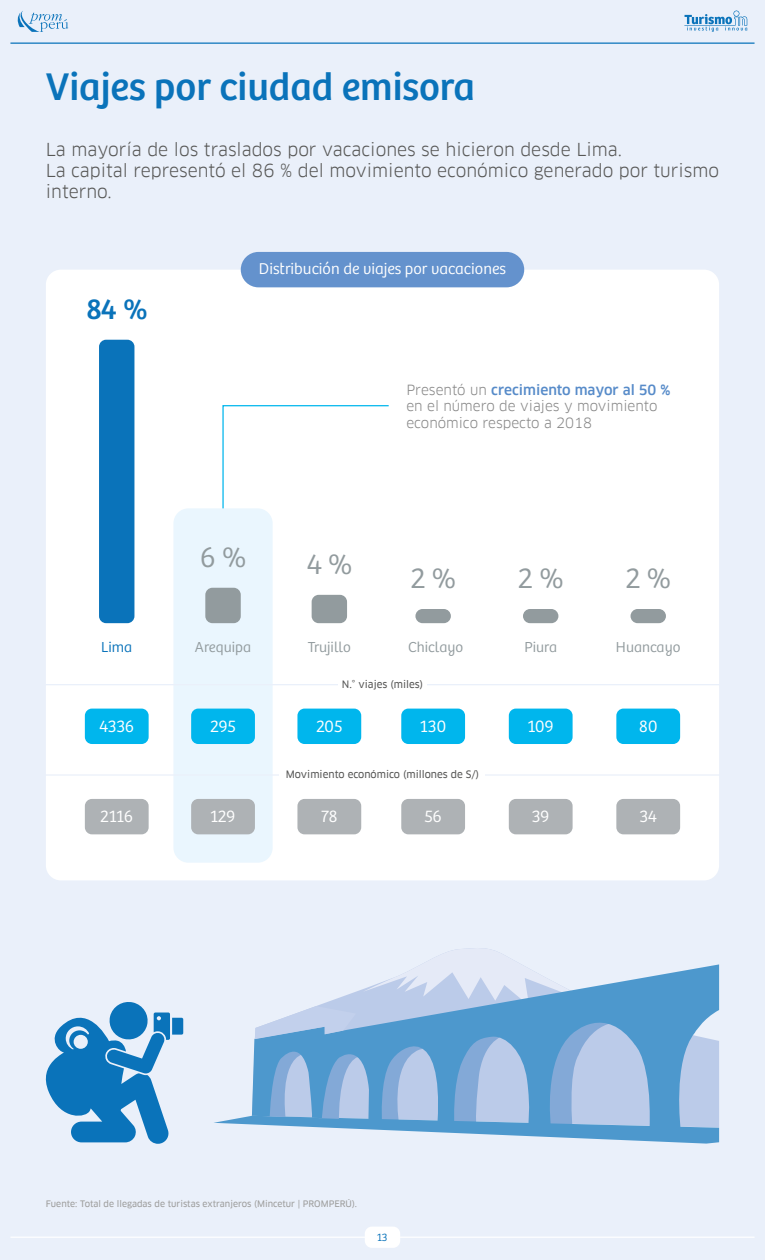
<style>
.page{position:relative;width:765px;height:1260px;background:#eaf0fa}
.page>*{position:absolute;margin:0;border:0;box-sizing:border-box;transform-origin:0 0}
.t1{font:40px "Bree Peru";color:#0a73ba}
.t2{font:300 30px "Bree Peru";color:#929b9e}
.t3{font:30px "Bree Peru";color:#0a73ba}
.t4{font:17.5px/21px "Clan Pro";color:#575756}
.t5{font:300 17.5px "Bree Peru";letter-spacing:-.015em;color:#fff}
.t6{font:300 16.25px "Bree";color:#fff}
.t7{font:300 15px "Bree Peru";color:#929b9e}
.t8{font:300 15px "Bree Peru";color:#0a73ba}
.t9{font:13.75px/16.5px "Clan Pro";color:#878787}
.t10{font:300 11.25px "Bree";color:#0a73ba}
.t11{font:10px "Clan Pro News";color:#575756}
.t12{font:8.75px "Clan Pro News";color:#9d9d9c}
.s1{font-weight:500;color:#578bc9}
</style>
<div class="page">
<hr style="left:10px;top:43px;width:745px;height:1px;background:#0a73ba">
<svg style="left:17px;top:11px;width:51px;height:21px"></svg>
<svg style="left:684px;top:11px;width:63px;height:21px"></svg>
<hr style="left:10px;top:1237px;width:745px;height:1px;background:#fff">
<div style="left:365px;top:1227px;width:35px;height:21px;background:#fff;border-radius:7px"></div>
<div style="left:46px;top:270px;width:673px;height:610px;background:#fff;border-radius:15px"></div>
<div style="left:173px;top:508px;width:100px;height:355px;background:#eaf6fe;border-radius:15px"></div>
<div style="left:99px;top:340px;width:35px;height:283px;background:#0a73ba;border-radius:7px"></div>
<div style="left:205px;top:588px;width:36px;height:35px;background:#929b9e;border-radius:7px"></div>
<div style="left:312px;top:595px;width:35px;height:28px;background:#929b9e;border-radius:7px"></div>
<div style="left:631px;top:609px;width:35px;height:14px;background:#929b9e;border-radius:7px"></div>
<div style="left:523px;top:609px;width:35px;height:14px;background:#929b9e;border-radius:7px"></div>
<div style="left:415px;top:609px;width:36px;height:14px;background:#929b9e;border-radius:7px"></div>
<div style="left:401px;top:709px;width:64px;height:35px;background:#00b6ed;border-radius:7px"></div>
<div style="left:191px;top:709px;width:64px;height:35px;background:#00b6ed;border-radius:7px"></div>
<div style="left:297px;top:709px;width:64px;height:35px;background:#00b6ed;border-radius:7px"></div>
<div style="left:85px;top:709px;width:64px;height:35px;background:#00b6ed;border-radius:7px"></div>
<div style="left:509px;top:709px;width:64px;height:35px;background:#00b6ed;border-radius:7px"></div>
<div style="left:616px;top:709px;width:64px;height:35px;background:#00b6ed;border-radius:7px"></div>
<hr style="left:44px;top:684px;width:677px;height:1px;background:#eaf0fa">
<div style="left:338px;top:680px;width:89px;height:9px;background:#fff"></div>
<div style="left:401px;top:799px;width:64px;height:35px;background:#aeb2b5;border-radius:7px"></div>
<div style="left:191px;top:799px;width:64px;height:35px;background:#aeb2b5;border-radius:7px"></div>
<div style="left:297px;top:799px;width:64px;height:35px;background:#aeb2b5;border-radius:7px"></div>
<div style="left:85px;top:799px;width:64px;height:35px;background:#aeb2b5;border-radius:7px"></div>
<div style="left:509px;top:799px;width:64px;height:35px;background:#aeb2b5;border-radius:7px"></div>
<div style="left:616px;top:799px;width:64px;height:35px;background:#aeb2b5;border-radius:7px"></div>
<hr style="left:44px;top:774px;width:677px;height:2px;background:#eaf0fa">
<div style="left:280px;top:771px;width:205px;height:8px;background:#fff"></div>
<div style="left:241px;top:252px;width:283px;height:35px;background:#6492cd;border-radius:18px"></div>
<svg style="left:222px;top:405px;width:167px;height:105px"></svg>
<svg style="left:45px;top:1002px;width:138px;height:142px"></svg>
<svg style="left:214px;top:948px;width:505px;height:196px"></svg>
<h1 class="t1" style="left:46px;top:63px;width:431px">Viajes por ciudad emisora</h1>
<p class="t4" style="left:46px;top:139px;width:675px">La mayoría de los traslados por vacaciones se hicieron desde Lima.<br>La capital representó el 86 % del movimiento económico generado por turismo interno.</p>
<h2 class="t3" style="left:86px;top:291px;width:63px">84 %</h2>
<p class="t6" style="left:259px;top:260px;width:249px">Distribución de viajes por vacaciones</p>
<p class="t9" style="left:406px;top:382px;width:265px">Presentó un <span class="s1">crecimiento mayor al 50 % </span>en el número de viajes y movimiento económico respecto a 2018</p>
<h2 class="t2" style="left:200px;top:540px;width:48px">6 %</h2>
<h2 class="t2" style="left:306px;top:547px;width:47px">4 %</h2>
<h2 class="t2" style="left:410px;top:561px;width:47px">2 %</h2>
<h2 class="t2" style="left:518px;top:561px;width:47px">2 %</h2>
<h2 class="t2" style="left:626px;top:561px;width:47px">2 %</h2>
<p class="t8" style="left:101px;top:638px;width:33px">Lima</p>
<p class="t7" style="left:195px;top:638px;width:58px">Arequipa</p>
<p class="t7" style="left:308px;top:638px;width:45px">Trujillo</p>
<p class="t7" style="left:408px;top:638px;width:57px">Chiclayo</p>
<p class="t7" style="left:524px;top:638px;width:34px">Piura</p>
<p class="t7" style="left:616px;top:638px;width:66px">Huancayo</p>
<p class="t11" style="left:342px;top:679px;width:83px">N.° viajes (miles)</p>
<p class="t5" style="left:99px;top:716px;width:37px">4336</p>
<p class="t5" style="left:210px;top:716px;width:27px">295</p>
<p class="t5" style="left:316px;top:716px;width:28px">205</p>
<p class="t5" style="left:420px;top:716px;width:27px">130</p>
<p class="t5" style="left:528px;top:716px;width:28px">109</p>
<p class="t5" style="left:639px;top:716px;width:20px">80</p>
<p class="t11" style="left:286px;top:769px;width:195px">Movimiento económico (millones de S/)</p>
<p class="t5" style="left:100px;top:806px;width:34px">2116</p>
<p class="t5" style="left:210px;top:806px;width:27px">129</p>
<p class="t5" style="left:321px;top:806px;width:18px">78</p>
<p class="t5" style="left:424px;top:806px;width:19px">56</p>
<p class="t5" style="left:532px;top:806px;width:19px">39</p>
<p class="t5" style="left:639px;top:806px;width:19px">34</p>
<p class="t12" style="left:46px;top:1198px;width:313px">Fuente: Total de llegadas de turistas extranjeros (Mincetur | PROMPERÚ).</p>
<p class="t10" style="left:377px;top:1231px;width:12px">13</p>
</div>
